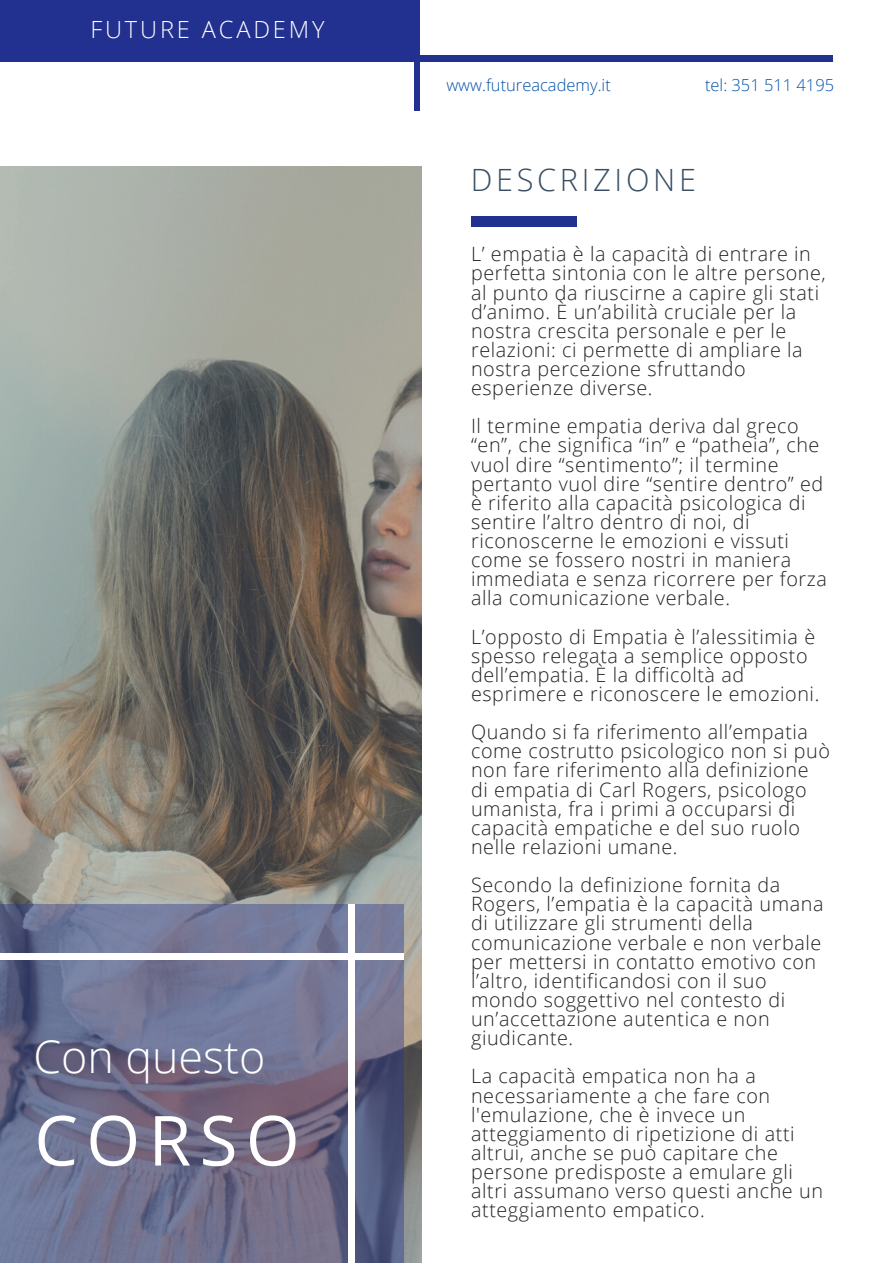
<style>
.page{position:relative;width:893px;height:1264px;background:#fff}
.page>*{position:absolute;margin:0;border:0;box-sizing:border-box;transform-origin:0 0}
.t1{font:69.15px "Open Sans";letter-spacing:.12em;color:#fff}
.t2{font:300 44.85px "Open Sans";color:#fff}
.t3{font:300 30.75px "Open Sans";letter-spacing:.12em;color:#364d62}
.t4{font:300 23.7px "Open Sans";letter-spacing:.12em;color:#fff}
.t5{font:300 19.8px/19px "Open Sans";letter-spacing:.03em;color:#222}
.t6{font:300 16.5px "Open Sans";color:#0351a8}
</style>
<div class="page">
<div style="left:414px;top:0;width:5px;height:111px;background:#223090"></div>
<img style="left:0;top:166px;width:422px;height:1096px">
<svg style="left:0;top:904px;width:403px;height:358px;background:#6d6e8c"></svg>
<div style="left:471px;top:216px;width:105px;height:10px;background:#223090"></div>
<div style="left:0;top:56px;width:832px;height:5px;background:#223090"></div>
<div style="left:0;top:0;width:416px;height:57px;background:#223090"></div>
<div style="left:348px;top:904px;width:6px;height:358px;background:#fff"></div>
<div style="left:0;top:953px;width:403px;height:6px;background:#fff"></div>
<p class="t4" style="left:90px;top:12px;width:236px">FUTURE ACADEMY</p>
<p class="t2" style="left:33px;top:1025px;width:233px">Con questo</p>
<p class="t1" style="left:34px;top:1091px;width:267px">CORSO</p>
<p class="t6" style="left:446px;top:73px;width:166px">www.futureacademy.it</p>
<p class="t6" style="left:705px;top:73px;width:131px">tel: 351 511 4195</p>
<p class="t3" style="left:471px;top:158px;width:226px">DESCRIZIONE</p>
<p class="t5" style="left:471px;top:244px;width:356px">L’ empatia è la capacità di entrare in perfetta sintonia con le altre persone, al punto da riuscirne a capire gli stati d’animo. È un’abilità cruciale per la nostra crescita personale e per le relazioni: ci permette di ampliare la nostra percezione sfruttando esperienze diverse.</p>
<p class="t5" style="left:471px;top:416px;width:357px">Il termine empatia deriva dal greco “en”, che significa “in” e “patheia”, che vuol dire “sentimento”; il termine pertanto vuol dire “sentire dentro” ed è riferito alla capacità psicologica di sentire l’altro dentro di noi, di riconoscerne le emozioni e vissuti come se fossero nostri in maniera immediata e senza ricorrere per forza alla comunicazione verbale.</p>
<p class="t5" style="left:471px;top:626px;width:350px">L’opposto di Empatia è l’alessitimia è spesso relegata a semplice opposto dell’empatia. È la difficoltà ad esprimere e riconoscere le emozioni.</p>
<p class="t5" style="left:471px;top:722px;width:360px">Quando si fa riferimento all’empatia come costrutto psicologico non si può non fare riferimento alla definizione di empatia di Carl Rogers, psicologo umanista, fra i primi a occuparsi di capacità empatiche e del suo ruolo nelle relazioni umane.</p>
<p class="t5" style="left:471px;top:875px;width:354px">Secondo la definizione fornita da<br>Rogers, l’empatia è la capacità umana di utilizzare gli strumenti della comunicazione verbale e non verbale per mettersi in contatto emotivo con l’altro, identificandosi con il suo mondo soggettivo nel contesto di un’accettazione autentica e non giudicante.</p>
<p class="t5" style="left:471px;top:1066px;width:353px">La capacità empatica non ha a necessariamente a che fare con l'emulazione, che è invece un atteggiamento di ripetizione di atti altrui, anche se può capitare che persone predisposte a emulare gli altri assumano verso questi anche un atteggiamento empatico.</p>
</div>
